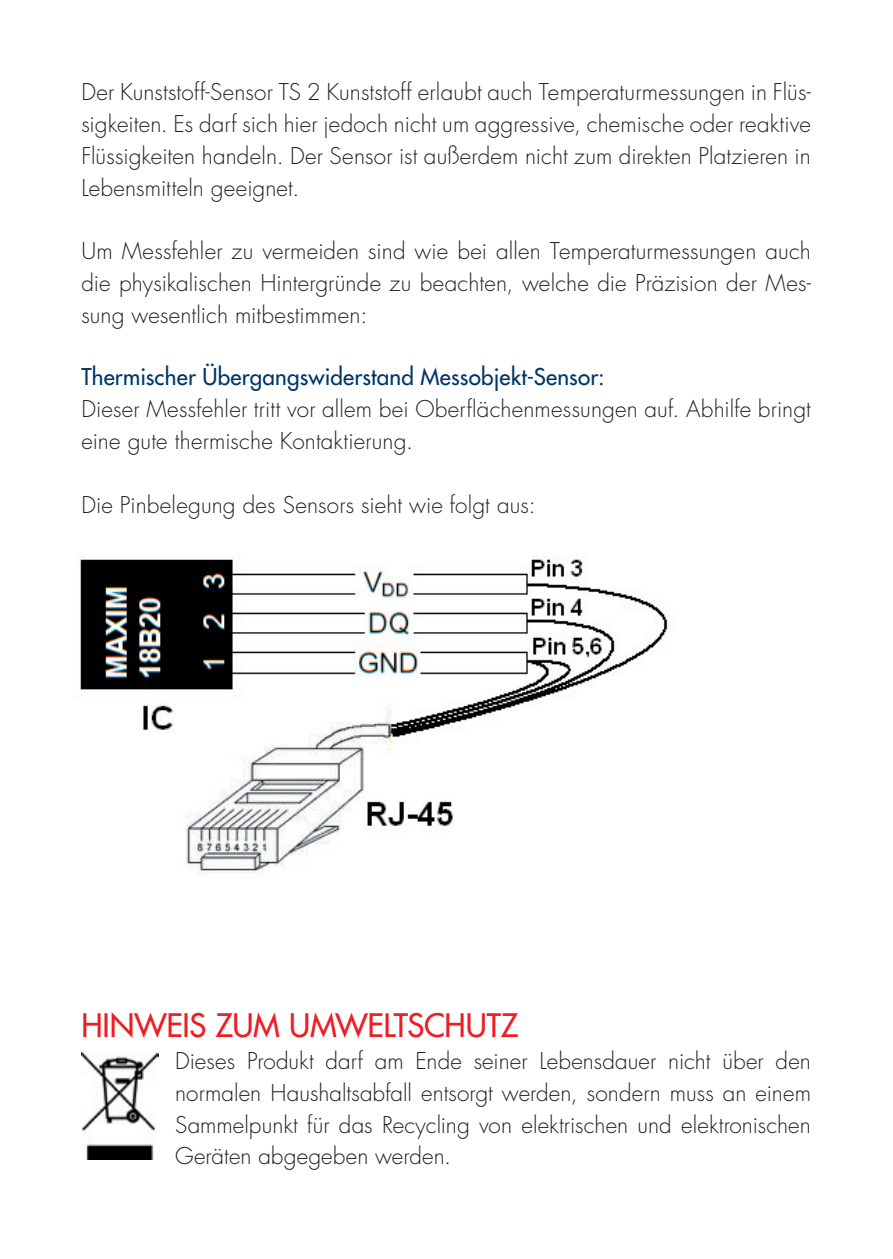
<style>
.page{position:relative;width:893px;height:1259px;background:#fff}
.page>*{position:absolute;margin:0;border:0;box-sizing:border-box;transform-origin:0 0}
.t1{font:500 31.5px "Futura Std";letter-spacing:-.01em;color:#ee1d23}
.t2{font:300 22.5px/31.8px "Futura Std";letter-spacing:.005em;color:#231f20;text-align:justify}
.t3{font:500 22.5px "Futura Std";letter-spacing:.01em;color:#003667}
</style>
<div class="page">
<img style="left:80px;top:559px;width:588px;height:316px">
<img style="left:82px;top:1052px;width:76px;height:107px">
<p class="t2" style="left:81px;top:77px;width:731px">Der Kunststoff-Sensor TS 2 Kunststoff erlaubt auch Temperaturmessungen in Flüs&shy;sigkeiten. Es darf sich hier jedoch nicht um aggressive, chemische oder reaktive Flüssigkeiten handeln. Der Sensor ist außerdem nicht zum direkten Platzieren in Lebensmitteln geeignet.</p>
<p class="t2" style="left:81px;top:236px;width:731px">Um Messfehler zu vermeiden sind wie bei allen Temperaturmessungen auch die physikalischen Hintergründe zu beachten, welche die Präzision der Mes&shy;sung wesentlich mitbestimmen:</p>
<p class="t3" style="left:81px;top:363px;width:525px">Thermischer Übergangswiderstand Messobjekt-Sensor:</p>
<p class="t2" style="left:81px;top:394px;width:731px">Dieser Messfehler tritt vor allem bei Oberflächenmessungen auf. Abhilfe bringt eine gute thermische Kontaktierung.</p>
<p class="t2" style="left:81px;top:489px;width:456px">Die Pinbelegung des Sensors sieht wie folgt aus:</p>
<h1 class="t1" style="left:81px;top:1005px;width:438px">HINWEIS ZUM UMWELTSCHUTZ</h1>
<p class="t2" style="left:175px;top:1045px;width:637px">Dieses Produkt darf am Ende seiner Lebensdauer nicht über den normalen Haushaltsabfall entsorgt werden, sondern muss an einem Sammelpunkt für das Recycling von elektrischen und elektronischen Geräten abgegeben werden.</p>
</div>
